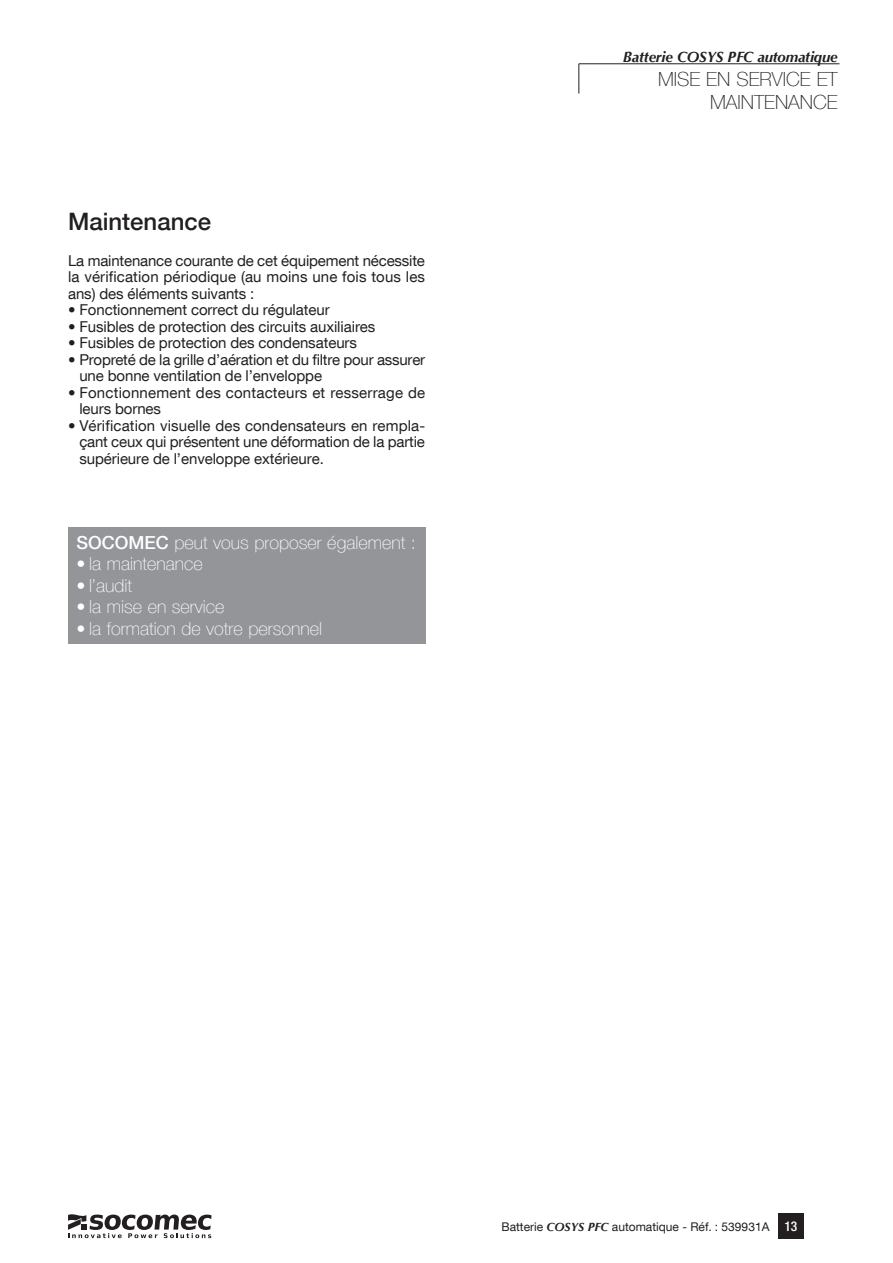
<style>
.page{position:relative;width:893px;height:1263px;background:#fff}
.page>*{position:absolute;margin:0;border:0;box-sizing:border-box;transform-origin:0 0}
.t1{font:500 24px "Helvetica Neue LT Com";color:#231f20}
.t2{font:100 19.5px/22.5px "Helvetica Neue LT Com";color:#231f20;text-align:right}
.t3{font:100 18px "Helvetica Neue LT Com";color:#fff}
.t4{font:15px/16.5px "Helvetica Neue LT Com";letter-spacing:-.005em;color:#231f20;text-align:justify}
.t5{font:15px/16.5px "Helvetica Neue LT Com";letter-spacing:.015em;color:#231f20}
.t6{font:italic 700 15px "Optima LT";letter-spacing:-.015em;color:#231f20}
.t7{font:12px "Helvetica Neue LT Com";color:#231f20}
.s1{font-weight:500}
.s2{font-family:"Optima LT";font-weight:700;font-style:italic}
.s3{font-weight:500;font-stretch:condensed;font-size:13.5px;color:#fff}
</style>
<div class="page">
<div style="left:778px;top:1213px;width:26px;height:26px;background:#231f20"></div>
<svg style="left:68px;top:1214px;width:144px;height:24px"></svg>
<hr style="left:579px;top:64px;width:260px;height:1px;background:#231f20">
<hr style="left:579px;top:64px;width:1px;height:30px;background:#231f20">
<div style="left:68px;top:527px;width:357px;height:117px;background:#939598"></div>
<h1 class="t1" style="left:68px;top:207px;width:145px">Maintenance</h1>
<p class="t4" style="left:68px;top:252px;width:358px">La maintenance courante de cet équipement nécessite la vérification périodique (au moins une fois tous les ans) des éléments suivants :</p>
<p class="t4" style="left:68px;top:301px;width:263px">• Fonctionnement correct du régulateur</p>
<p class="t4" style="left:68px;top:318px;width:309px">• Fusibles de protection des circuits auxiliaires</p>
<p class="t4" style="left:68px;top:334px;width:290px">• Fusibles de protection des condensateurs</p>
<p class="t4" style="left:79px;top:351px;width:347px;text-indent:-11px">• Propreté de la grille d’aération et du filtre pour assurer une bonne ventilation de l’enveloppe</p>
<p class="t5" style="left:79px;top:384px;width:347px;text-indent:-11px">• Fonctionnement des contacteurs et resserrage de leurs bornes</p>
<p class="t4" style="left:79px;top:417px;width:347px;text-indent:-11px">• Vérification visuelle des condensateurs en rempla&shy;çant ceux qui présentent une déformation de la partie supérieure de l’enveloppe extérieure.</p>
<p class="t3" style="left:77px;top:532px;width:341px"><span class="s1">SOCOMEC</span> peut vous proposer également :</p>
<p class="t3" style="left:77px;top:553px;width:128px">• la maintenance</p>
<p class="t3" style="left:77px;top:575px;width:57px">• l’audit</p>
<p class="t3" style="left:77px;top:596px;width:150px">• la mise en service</p>
<p class="t3" style="left:77px;top:618px;width:247px">• la formation de votre personnel</p>
<p class="t6" style="left:623px;top:48px;width:216px">Batterie COSYS PFC automatique</p>
<h2 class="t2" style="left:658px;top:68px;width:181px">MISE EN SERVICE ET<br>MAINTENANCE</h2>
<p class="t7" style="left:501px;top:1219px;width:297px">Batterie <span class="s2">COSYS PFC</span> automatique - Réf. : 539931A <span class="s3">13</span></p>
</div>
